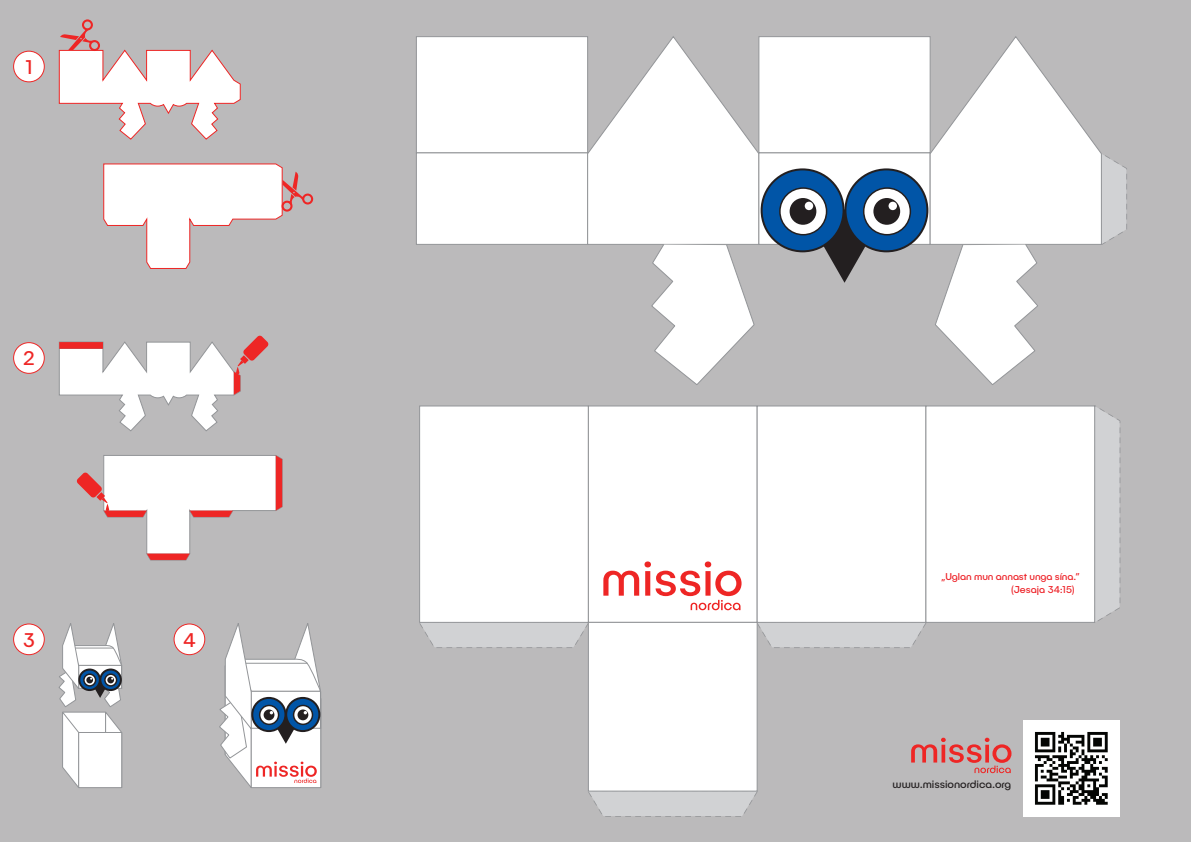
<style>
.page{position:relative;width:1191px;height:842px;background:#bbbabb}
.page>*{position:absolute;margin:0;border:0;box-sizing:border-box;transform-origin:0 0}
.t1{font:20px "Publica Play";color:#ee2625}
.t2{font:11px "Publica Play";color:#231f20}
.t3{font:10px/13px "Publica Play";letter-spacing:-.01em;color:#ed2026}
</style>
<div class="page">
<svg style="left:588px;top:791px;width:169px;height:26px;background:#cbccce"></svg>
<svg style="left:757px;top:623px;width:169px;height:25px;background:#cdced0"></svg>
<svg style="left:419px;top:623px;width:169px;height:25px;background:#cdced0"></svg>
<svg style="left:1094px;top:405px;width:26px;height:216px;background:#ceced0"></svg>
<div style="left:419px;top:406px;width:170px;height:217px;background:#fff;border:1px solid #939598"></div>
<div style="left:588px;top:406px;width:169px;height:217px;background:#fff;border:1px solid #939598"></div>
<div style="left:588px;top:622px;width:169px;height:169px;background:#fff;border:1px solid #939598"></div>
<div style="left:756px;top:406px;width:170px;height:217px;background:#fff;border:1px solid #939598"></div>
<div style="left:925px;top:406px;width:170px;height:217px;background:#fff;border:1px solid #939598"></div>
<div style="left:416px;top:152px;width:172px;height:93px;background:#fff;border:1px solid #939598"></div>
<div style="left:416px;top:36px;width:172px;height:117px;background:#fff;border:1px solid #939598"></div>
<div style="left:758px;top:152px;width:172px;height:93px;background:#fff"></div>
<div style="left:758px;top:36px;width:172px;height:117px;background:#fff;border:1px solid #939598"></div>
<svg style="left:587px;top:36px;width:172px;height:349px"></svg>
<svg style="left:929px;top:36px;width:198px;height:349px"></svg>
<svg style="left:58px;top:623px;width:65px;height:165px"></svg>
<img style="left:1023px;top:720px;width:96px;height:96px">
<svg style="left:911px;top:738px;width:100px;height:35px"></svg>
<svg style="left:219px;top:623px;width:103px;height:165px"></svg>
<svg style="left:823px;top:216px;width:42px;height:67px"></svg>
<div style="left:761px;top:169px;width:82px;height:82px;background:#0155a7;border-radius:50%"></div>
<div style="left:760px;top:168px;width:84px;height:84px;border:2px solid #231f20;border-radius:50%"></div>
<div style="left:780px;top:188px;width:46px;height:47px;background:#fff;border-radius:50%"></div>
<div style="left:779px;top:187px;width:48px;height:48px;border:2px solid #231f20;border-radius:50%"></div>
<div style="left:789px;top:198px;width:27px;height:27px;background:#231f20;border-radius:50%"></div>
<div style="left:804px;top:202px;width:9px;height:8px;background:#fff;border-radius:50%"></div>
<div style="left:845px;top:169px;width:82px;height:82px;background:#0155a7;border-radius:50%"></div>
<div style="left:844px;top:168px;width:84px;height:84px;border:2px solid #231f20;border-radius:50%"></div>
<div style="left:863px;top:188px;width:47px;height:47px;background:#fff;border-radius:50%"></div>
<div style="left:863px;top:187px;width:48px;height:48px;border:2px solid #231f20;border-radius:50%"></div>
<div style="left:873px;top:198px;width:27px;height:27px;background:#231f20;border-radius:50%"></div>
<div style="left:888px;top:202px;width:9px;height:8px;background:#fff;border-radius:50%"></div>
<svg style="left:603px;top:561px;width:138px;height:49px"></svg>
<svg style="left:59px;top:19px;width:182px;height:121px"></svg>
<svg style="left:103px;top:163px;width:210px;height:106px"></svg>
<div style="left:14px;top:51px;width:30px;height:31px;background:#fff;border-radius:50%"></div>
<div style="left:13px;top:51px;width:32px;height:31px;border:1px solid #ee2625;border-radius:50%"></div>
<div style="left:14px;top:343px;width:30px;height:30px;background:#fff;border-radius:50%"></div>
<div style="left:13px;top:342px;width:32px;height:32px;border:1px solid #ee2625;border-radius:50%"></div>
<div style="left:14px;top:624px;width:30px;height:31px;background:#fff;border-radius:50%"></div>
<div style="left:13px;top:623px;width:32px;height:32px;border:1px solid #ee2625;border-radius:50%"></div>
<div style="left:174px;top:624px;width:31px;height:31px;background:#fff;border-radius:50%"></div>
<div style="left:174px;top:623px;width:31px;height:32px;border:1px solid #ee2625;border-radius:50%"></div>
<svg style="left:59px;top:335px;width:210px;height:96px"></svg>
<svg style="left:77px;top:455px;width:206px;height:106px"></svg>
<h1 class="t1" style="left:25px;top:54px;width:9px">1</h1>
<h1 class="t1" style="left:23px;top:346px;width:13px">2</h1>
<h1 class="t1" style="left:23px;top:627px;width:13px">3</h1>
<h1 class="t1" style="left:183px;top:627px;width:14px">4</h1>
<p class="t3" style="left:1011px;top:570px;width:70px;text-indent:-70px">„Uglan mun annast unga sína.” (Jesaja 34:15)</p>
<p class="t2" style="left:892px;top:777px;width:120px">www.missionordica.org</p>
</div>
